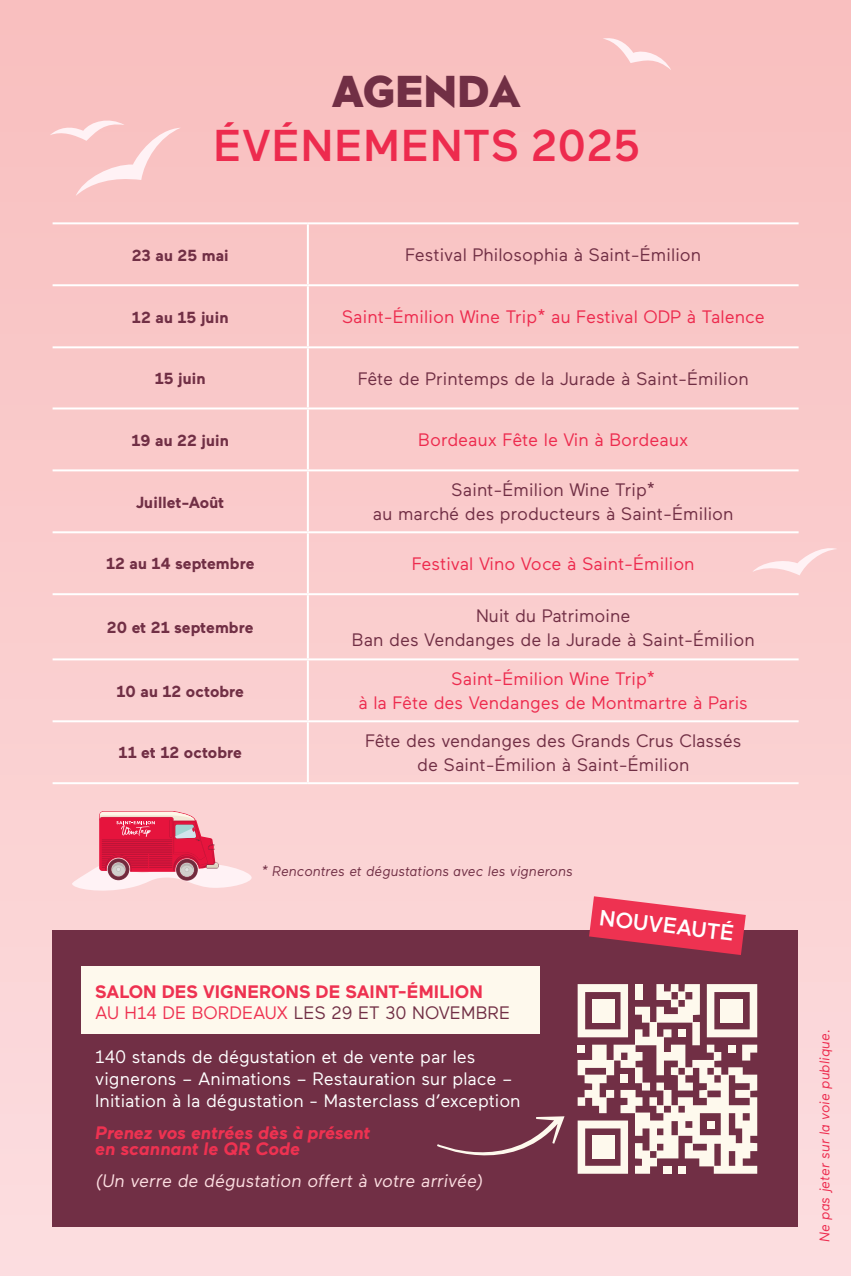
<style>
.page{position:relative;width:851px;height:1276px;background:#fff}
.page>*{position:absolute;margin:0;border:0;box-sizing:border-box;transform-origin:0 0}
.t1{font:500 44.4px "Maax";color:#ed2b4e}
.t2{font:900 44.4px "Maax";color:#712f45}
.t3{font:500 22px "Maax";color:#fff}
.t4{font:18px/24px "Maax";color:#712f45;text-align:center}
.t5{font:18px/24px "Maax";color:#ed2b4e;text-align:center}
.t6{font:18px/21.6px "Maax";color:#fff}
.t7{font:700 18px/21.6px "Maax";color:#ee3251}
.t8{font:italic 700 18px/16px "Maax";color:#ee3251}
.t9{font:18px "Maax";color:#fcdee1}
.t10{font:700 16px "Maax";color:#712f45}
.t11{font:italic 14px "Maax";color:#723046}
.t12{font:italic 14px "Maax";color:#ed2b4e}
.s1{font-weight:400}
.s2{font-weight:400;color:#712f45}
</style>
<div class="page">
<div style="left:0;top:0;width:850px;height:1276px;background:linear-gradient(to bottom,#fac0bf,#f9dadd)"></div>
<div style="left:53px;top:930px;width:745px;height:296px;background:#712f45"></div>
<div style="left:82px;top:966px;width:458px;height:68px;background:#fef9ed"></div>
<hr style="left:53px;top:222px;width:255px;height:2px;background:#fff">
<hr style="left:308px;top:222px;width:490px;height:2px;background:#fff">
<hr style="left:307px;top:224px;width:2px;height:60px;background:#fff">
<hr style="left:53px;top:284px;width:255px;height:2px;background:#fff">
<hr style="left:308px;top:284px;width:490px;height:2px;background:#fff">
<hr style="left:307px;top:286px;width:2px;height:60px;background:#fff">
<hr style="left:53px;top:346px;width:255px;height:2px;background:#fff">
<hr style="left:308px;top:346px;width:490px;height:2px;background:#fff">
<hr style="left:307px;top:348px;width:2px;height:59px;background:#fff">
<hr style="left:53px;top:407px;width:255px;height:2px;background:#fff">
<hr style="left:308px;top:407px;width:490px;height:2px;background:#fff">
<hr style="left:307px;top:409px;width:2px;height:60px;background:#fff">
<hr style="left:53px;top:469px;width:255px;height:2px;background:#fff">
<hr style="left:308px;top:469px;width:490px;height:2px;background:#fff">
<hr style="left:307px;top:471px;width:2px;height:60px;background:#fff">
<hr style="left:53px;top:531px;width:255px;height:2px;background:#fff">
<hr style="left:308px;top:531px;width:490px;height:2px;background:#fff">
<hr style="left:307px;top:533px;width:2px;height:60px;background:#fff">
<hr style="left:53px;top:593px;width:255px;height:2px;background:#fff">
<hr style="left:308px;top:593px;width:490px;height:2px;background:#fff">
<hr style="left:307px;top:595px;width:2px;height:63px;background:#fff">
<hr style="left:53px;top:658px;width:255px;height:2px;background:#fff">
<hr style="left:308px;top:658px;width:490px;height:2px;background:#fff">
<hr style="left:307px;top:660px;width:2px;height:60px;background:#fff">
<hr style="left:53px;top:720px;width:255px;height:2px;background:#fff">
<hr style="left:308px;top:720px;width:490px;height:2px;background:#fff">
<hr style="left:307px;top:722px;width:2px;height:60px;background:#fff">
<hr style="left:53px;top:782px;width:255px;height:2px;background:#fff">
<hr style="left:308px;top:782px;width:490px;height:2px;background:#fff">
<svg style="left:602px;top:37px;width:69px;height:33px"></svg>
<svg style="left:50px;top:116px;width:131px;height:80px;background:#f9c9c9"></svg>
<svg style="left:752px;top:544px;width:85px;height:31px"></svg>
<svg style="left:72px;top:811px;width:180px;height:83px;background:#ea94a2"></svg>
<svg style="left:589px;top:896px;width:156px;height:59px"></svg>
<svg style="left:577px;top:984px;width:180px;height:189px"></svg>
<div style="left:635px;top:984px;width:7px;height:16px;background:#fef9ed"></div>
<div style="left:620px;top:1074px;width:8px;height:9px;background:#fef9ed"></div>
<div style="left:663px;top:1165px;width:8px;height:8px;background:#fef9ed"></div>
<div style="left:728px;top:1044px;width:7px;height:8px;background:#fef9ed"></div>
<div style="left:577px;top:1044px;width:8px;height:8px;background:#fef9ed"></div>
<div style="left:677px;top:1029px;width:8px;height:8px;background:#fef9ed"></div>
<div style="left:677px;top:1165px;width:8px;height:8px;background:#fef9ed"></div>
<div style="left:706px;top:1120px;width:8px;height:8px;background:#fef9ed"></div>
<div style="left:720px;top:999px;width:22px;height:23px;background:#fef9ed"></div>
<div style="left:592px;top:999px;width:22px;height:23px;background:#fef9ed"></div>
<div style="left:592px;top:1135px;width:22px;height:23px;background:#fef9ed"></div>
<svg style="left:437px;top:1116px;width:127px;height:40px"></svg>
<p class="t2" style="left:332px;top:67px;width:190px">AGENDA</p>
<p class="t1" style="left:213px;top:121px;width:428px">ÉVÉNEMENTS 2025</p>
<p class="t10" style="left:132px;top:246px;width:98px">23 au 25 mai</p>
<p class="t4" style="left:405px;top:243px;width:297px">Festival Philosophia à Saint-Émilion</p>
<p class="t10" style="left:132px;top:308px;width:98px">12 au 15 juin</p>
<p class="t5" style="left:342px;top:305px;width:424px">Saint-Émilion Wine Trip* au Festival ODP à Talence</p>
<p class="t10" style="left:155px;top:370px;width:52px">15 juin</p>
<p class="t4" style="left:357px;top:367px;width:392px">Fête de Printemps de la Jurade à Saint-Émilion</p>
<p class="t10" style="left:131px;top:431px;width:99px">19 au 22 juin</p>
<p class="t5" style="left:418px;top:428px;width:271px">Bordeaux Fête le Vin à Bordeaux</p>
<p class="t10" style="left:136px;top:493px;width:90px">Juillet-Août</p>
<p class="t4" style="left:373px;top:478px;width:362px">Saint-Émilion Wine Trip*<br>au marché des producteurs à Saint-Émilion</p>
<p class="t10" style="left:106px;top:555px;width:150px">12 au 14 septembre</p>
<p class="t5" style="left:412px;top:552px;width:284px">Festival Vino Voce à Saint-Émilion</p>
<p class="t10" style="left:107px;top:619px;width:148px">20 et 21 septembre</p>
<p class="t10" style="left:116px;top:682px;width:129px">10 au 12 octobre</p>
<p class="t10" style="left:118px;top:744px;width:125px">11 et 12 octobre</p>
<p class="t4" style="left:352px;top:604px;width:404px">Nuit du Patrimoine<br>Ban des Vendanges de la Jurade à Saint-Émilion</p>
<p class="t5" style="left:358px;top:667px;width:391px">Saint-Émilion Wine Trip*<br>à la Fête des Vendanges de Montmartre à Paris</p>
<p class="t4" style="left:365px;top:729px;width:378px">Fête des vendanges des Grands Crus Classés de Saint-Émilion à Saint-Émilion</p>
<p class="t11" style="left:261px;top:863px;width:313px">* Rencontres et dégustations avec les vignerons</p>
<p class="t3" style="left:600px;top:905px;width:137px;rotate:7deg">NOUVEAUTÉ</p>
<p class="t7" style="left:95px;top:981px;width:416px">SALON DES VIGNERONS DE SAINT-ÉMILION<br><span class="s1">AU H14 DE BORDEAUX</span> <span class="s2">LES 29 ET 30 NOVEMBRE</span></p>
<p class="t6" style="left:95px;top:1046px;width:427px">140 stands de dégustation et de vente par les vignerons – Animations – Restauration sur place –<br>Initiation à la dégustation - Masterclass d’exception</p>
<p class="t8" style="left:95px;top:1124px;width:276px">Prenez vos entrées dès à présent en scannant le QR Code</p>
<p class="t9" style="left:95px;top:1170px;width:391px">(Un verre de dégustation offert à votre arrivée)</p>
<p class="t12" style="left:817px;top:1241px;width:214px;rotate:-90deg">Ne pas jeter sur la voie publique.</p>
</div>
